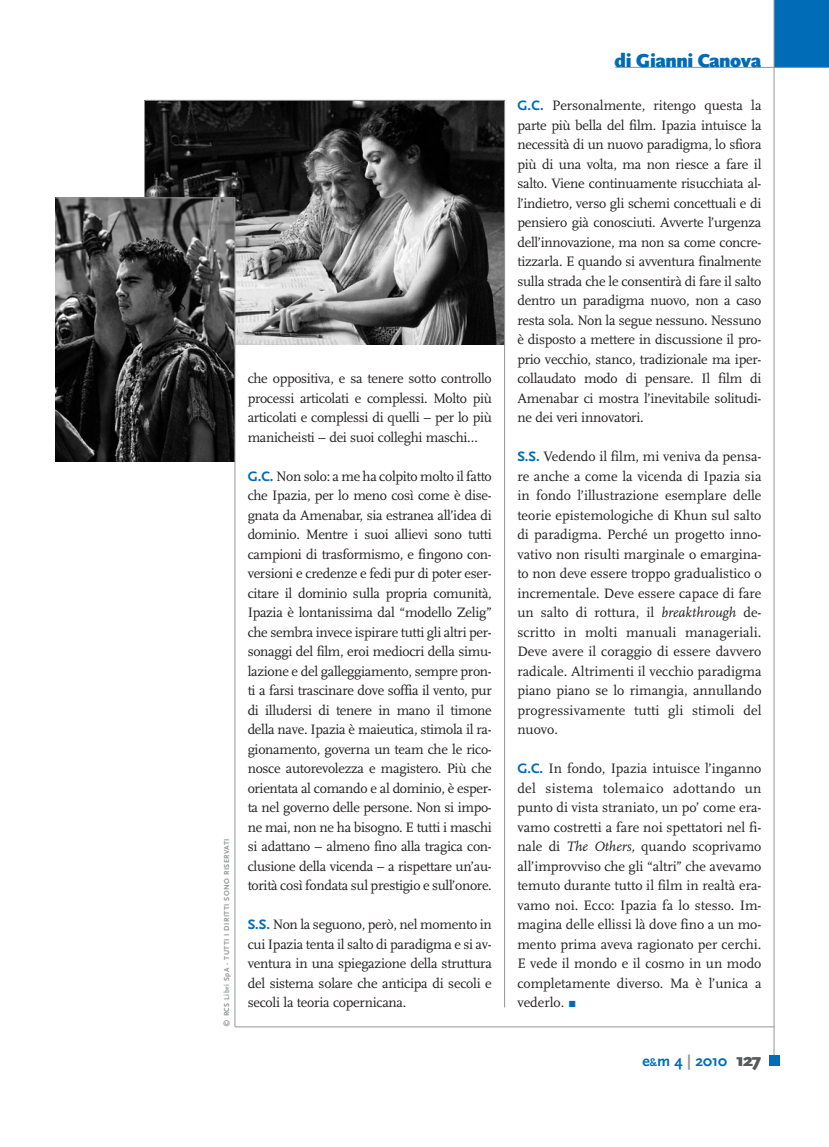
<style>
.page{position:relative;width:829px;height:1147px;background:#fff}
.page>*{position:absolute;margin:0;border:0;box-sizing:border-box;transform-origin:0 0}
.t1{font:900 19.5px "Scala Sans";letter-spacing:-.02em;color:#006cb7}
.t2{font:700 15.75px "Scala Sans";color:#006cb7}
.t3{font:14.25px/19.5px "Scala";letter-spacing:-.02em;color:#231f20;text-align:justify}
.t4{font:700 7.5px "Scala Sans";letter-spacing:.055em;color:#939598}
.s1{font-family:"Scala Sans";font-weight:700;color:#006cb7}
.s2{font-style:italic}
.s3{font-size:13.5px;color:#006cb7}
.s4{font-size:10.5px}
.s5{color:#939598}
.s6{font-weight:900;font-size:18px;color:#58595b}
</style>
<div class="page">
<img style="left:145px;top:101px;width:359px;height:243px">
<hr style="left:504px;top:100px;width:1px;height:907px;background:#939598">
<div style="left:774px;top:0;width:55px;height:67px;background:#006cb7"></div>
<hr style="left:773px;top:0;width:1px;height:1056px;background:#939598">
<div style="left:768px;top:1055px;width:11px;height:11px;background:#006cb7"></div>
<hr style="left:615px;top:67px;width:214px;height:1px;background:#939598">
<hr style="left:235px;top:1026px;width:539px;height:1px;background:#939598">
<hr style="left:145px;top:100px;width:359px;height:1px;background:#939598">
<hr style="left:144px;top:100px;width:1px;height:244px;background:#939598">
<img style="left:55px;top:198px;width:179px;height:263px">
<hr style="left:55px;top:197px;width:180px;height:1px;background:#939598">
<hr style="left:234px;top:198px;width:1px;height:829px;background:#939598">
<p class="t4" style="left:224px;top:1027px;width:190px;rotate:-90deg">© RCS Libri SpA - TUTTI I DIRITTI SONO RISERVATI</p>
<p class="t3" style="left:248px;top:370px;width:246px">che oppositiva, e sa tenere sotto controllo processi articolati e complessi. Molto più articolati e complessi di quelli – per lo più manicheisti – dei suoi colleghi maschi…</p>
<p class="t3" style="left:248px;top:467px;width:246px"><span class="s1">G.C.</span> Non solo: a me ha colpito molto il fatto che Ipazia, per lo meno così come è dise&shy;gnata da Amenabar, sia estranea all’idea di dominio. Mentre i suoi allievi sono tutti campioni di trasformismo, e fingono con&shy;versioni e credenze e fedi pur di poter eser&shy;citare il dominio sulla propria comunità, Ipazia è lontanissima dal “modello Zelig” che sembra invece ispirare tutti gli altri per&shy;sonaggi del film, eroi mediocri della simu&shy;lazione e del galleggiamento, sempre pron&shy;ti a farsi trascinare dove soffia il vento, pur di illudersi di tenere in mano il timone della nave. Ipazia è maieutica, stimola il ra&shy;gionamento, governa un team che le rico&shy;nosce autorevolezza e magistero. Più che orientata al comando e al dominio, è esper&shy;ta nel governo delle persone. Non si impo&shy;ne mai, non ne ha bisogno. E tutti i maschi si adattano – almeno fino alla tragica con&shy;clusione della vicenda – a rispettare un’au&shy;torità così fondata sul prestigio e sull’onore.</p>
<p class="t3" style="left:248px;top:916px;width:246px"><span class="s1">S.S.</span> Non la seguono, però, nel momento in cui Ipazia tenta il salto di paradigma e si av&shy;ventura in una spiegazione della struttura del sistema solare che anticipa di secoli e secoli la teoria copernicana.</p>
<h1 class="t1" style="left:614px;top:53px;width:148px">di Gianni Canova</h1>
<p class="t3" style="left:517px;top:97px;width:246px"><span class="s1">G.C.</span> Personalmente, ritengo questa la parte più bella del film. Ipazia intuisce la necessità di un nuovo paradigma, lo sfiora più di una volta, ma non riesce a fare il salto. Viene continuamente risucchiata al&shy;l’indietro, verso gli schemi concettuali e di pensiero già conosciuti. Avverte l’urgenza dell’innovazione, ma non sa come concre&shy;tizzarla. E quando si avventura finalmente sulla strada che le consentirà di fare il salto dentro un paradigma nuovo, non a caso resta sola. Non la segue nessuno. Nessuno è disposto a mettere in discussione il pro&shy;prio vecchio, stanco, tradizionale ma iper&shy;collaudato modo di pensare. Il film di Amenabar ci mostra l’inevitabile solitudi&shy;ne dei veri innovatori.</p>
<p class="t3" style="left:517px;top:448px;width:246px"><span class="s1">S.S.</span> Vedendo il film, mi veniva da pensa&shy;re anche a come la vicenda di Ipazia sia in fondo l’illustrazione esemplare delle teorie epistemologiche di Khun sul salto di paradigma. Perché un progetto inno&shy;vativo non risulti marginale o emargina&shy;to non deve essere troppo gradualistico o incrementale. Deve essere capace di fare un salto di rottura, il <span class="s2">breakthrough</span> de&shy;scritto in molti manuali manageriali.<br>Deve avere il coraggio di essere davvero radicale. Altrimenti il vecchio paradigma piano piano se lo rimangia, annullando progressivamente tutti gli stimoli del nuovo.</p>
<p class="t3" style="left:517px;top:760px;width:246px"><span class="s1">G.C.</span> In fondo, Ipazia intuisce l’inganno del sistema tolemaico adottando un punto di vista straniato, un po’ come era&shy;vamo costretti a fare noi spettatori nel fi&shy;nale di <span class="s2">The Others,</span> quando scoprivamo all’improvviso che gli “altri” che avevamo temuto durante tutto il film in realtà era&shy;vamo noi. Ecco: Ipazia fa lo stesso. Im&shy;magina delle ellissi là dove fino a un mo&shy;mento prima aveva ragionato per cerchi.<br>E vede il mondo e il cosmo in un modo completamente diverso. Ma è l’unica a vederlo. <span class="s3">π</span></p>
<p class="t2" style="left:642px;top:1054px;width:120px">e<span class="s4">&amp;</span>m 4 <span class="s5">|</span> 2010 <span class="s6">127</span></p>
</div>
